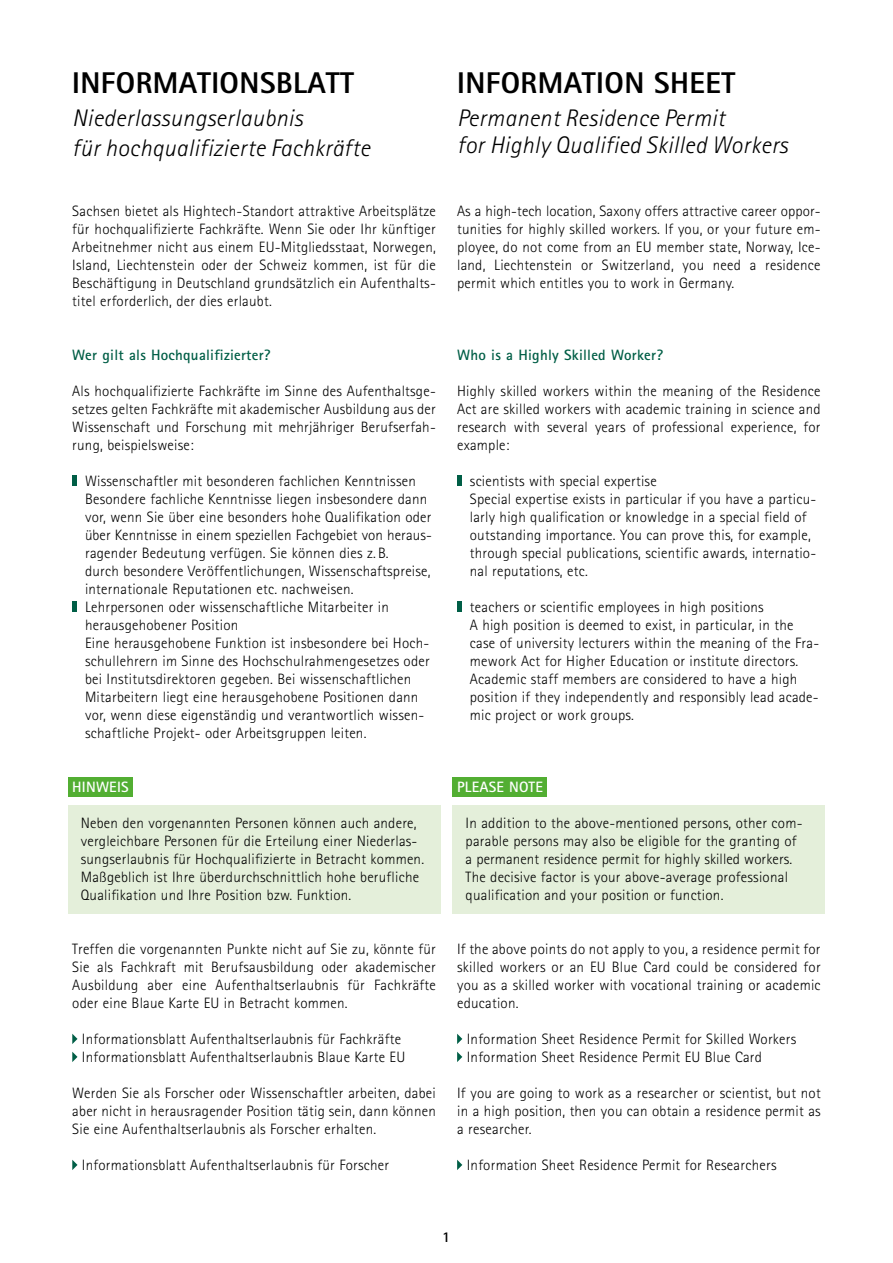
<style>
.page{position:relative;width:893px;height:1263px;background:#fff}
.page>*{position:absolute;margin:0;border:0;box-sizing:border-box;transform-origin:0 0}
.t1{font:800 30px "Rotis Sans Serif Pro";letter-spacing:.015em;color:#000}
.t2{font:italic 300 24px/30px "Rotis Sans Serif Pro";letter-spacing:.015em;color:#000}
.t3{font:300 15px/18px "Rotis Sans Serif Pro";letter-spacing:.015em;color:#000;text-align:justify}
.t4{font:700 15px "Rotis Sans Serif Pro";letter-spacing:.015em;color:#005e46}
.t5{font:700 15px "Rotis Sans Serif Pro";letter-spacing:.015em;color:#fff}
.t6{font:700 15px "Rotis Sans Serif Pro";color:#000}
</style>
<div class="page">
<div style="left:68px;top:777px;width:65px;height:19px;background:#52ae32"></div>
<div style="left:68px;top:805px;width:372px;height:108px;background:#e4efda"></div>
<div style="left:72px;top:476px;width:5px;height:10px;background:#005e46"></div>
<div style="left:72px;top:602px;width:5px;height:10px;background:#005e46"></div>
<svg style="left:72px;top:1034px;width:6px;height:10px"></svg>
<svg style="left:72px;top:1052px;width:6px;height:10px"></svg>
<svg style="left:72px;top:1160px;width:6px;height:10px"></svg>
<div style="left:453px;top:777px;width:94px;height:19px;background:#52ae32"></div>
<div style="left:453px;top:805px;width:372px;height:108px;background:#e4efda"></div>
<div style="left:457px;top:476px;width:5px;height:10px;background:#005e46"></div>
<div style="left:457px;top:602px;width:5px;height:10px;background:#005e46"></div>
<svg style="left:457px;top:1034px;width:5px;height:10px"></svg>
<svg style="left:457px;top:1052px;width:5px;height:10px"></svg>
<svg style="left:457px;top:1160px;width:5px;height:10px"></svg>
<h1 class="t1" style="left:72px;top:64px;width:283px">INFORMATIONSBLATT</h1>
<h2 class="t2" style="left:72px;top:103px;width:299px">Niederlassungserlaubnis<br>für hochqualifizierte Fachkräfte</h2>
<p class="t3" style="left:72px;top:202px;width:365px">Sachsen bietet als Hightech-Standort attraktive Arbeitsplätze für hochqualifizierte Fachkräfte. Wenn Sie oder Ihr künftiger Arbeitnehmer nicht aus einem EU-Mitgliedsstaat, Norwegen, Island, Liechtenstein oder der Schweiz kommen, ist für die Beschäftigung in Deutschland grundsätzlich ein Aufenthalts&shy;titel erforderlich, der dies erlaubt.</p>
<p class="t4" style="left:72px;top:345px;width:200px">Wer gilt als Hochqualifizierter?</p>
<p class="t3" style="left:72px;top:382px;width:365px">Als hochqualifizierte Fachkräfte im Sinne des Aufenthaltsge&shy;setzes gelten Fachkräfte mit akademischer Ausbildung aus der Wissenschaft und Forschung mit mehrjähriger Berufserfah&shy;rung, beispielsweise:</p>
<p class="t3" style="left:85px;top:472px;width:348px;text-align:left">Wissenschaftler mit besonderen fachlichen Kenntnissen Besondere fachliche Kenntnisse liegen insbesondere dann vor, wenn Sie über eine besonders hohe Qualifikation oder über Kenntnisse in einem speziellen Fachgebiet von heraus&shy;ragender Bedeutung verfügen. Sie können dies z. B.<br>durch besondere Veröffentlichungen, Wissenschaftspreise, internationale Reputationen etc. nachweisen.<br>Lehrpersonen oder wissenschaftliche Mitarbeiter in herausgehobener Position<br>Eine herausgehobene Funktion ist insbesondere bei Hoch&shy;schullehrern im Sinne des Hochschulrahmengesetzes oder bei Institutsdirektoren gegeben. Bei wissenschaftlichen Mitarbeitern liegt eine herausgehobene Positionen dann vor, wenn diese eigenständig und verantwortlich wissen&shy;schaftliche Projekt- oder Arbeitsgruppen leiten.</p>
<p class="t5" style="left:72px;top:777px;width:58px">HINWEIS</p>
<p class="t3" style="left:81px;top:814px;width:345px;text-align:left">Neben den vorgenannten Personen können auch andere, vergleichbare Personen für die Erteilung einer Niederlas&shy;sungserlaubnis für Hochqualifizierte in Betracht kommen.<br>Maßgeblich ist Ihre überdurchschnittlich hohe berufliche Qualifikation und Ihre Position bzw. Funktion.</p>
<p class="t3" style="left:72px;top:940px;width:365px">Treffen die vorgenannten Punkte nicht auf Sie zu, könnte für Sie als Fachkraft mit Berufsausbildung oder akademischer Ausbildung aber eine Aufenthaltserlaubnis für Fachkräfte oder eine Blaue Karte EU in Betracht kommen.</p>
<p class="t3" style="left:82px;top:1030px;width:325px">Informationsblatt Aufenthaltserlaubnis für Fachkräfte<br>Informationsblatt Aufenthaltserlaubnis Blaue Karte EU</p>
<p class="t3" style="left:72px;top:1084px;width:365px">Werden Sie als Forscher oder Wissenschaftler arbeiten, dabei aber nicht in herausragender Position tätig sein, dann können Sie eine Aufenthaltserlaubnis als Forscher erhalten.</p>
<p class="t3" style="left:82px;top:1156px;width:309px">Informationsblatt Aufenthaltserlaubnis für Forscher</p>
<h1 class="t1" style="left:457px;top:64px;width:280px">INFORMATION SHEET</h1>
<h2 class="t2" style="left:457px;top:105px;width:332px;line-height:27px">Permanent Residence Permit<br>for Highly Qualified Skilled Workers</h2>
<p class="t3" style="left:457px;top:202px;width:365px">As a high-tech location, Saxony offers attractive career oppor&shy;tunities for highly skilled workers. If you, or your future em&shy;ployee, do not come from an EU member state, Norway, Ice&shy;land, Liechtenstein or Switzerland, you need a residence permit which entitles you to work in Germany.</p>
<p class="t4" style="left:457px;top:345px;width:207px">Who is a Highly Skilled Worker?</p>
<p class="t3" style="left:457px;top:382px;width:365px">Highly skilled workers within the meaning of the Residence Act are skilled workers with academic training in science and research with several years of professional experience, for example:</p>
<p class="t3" style="left:470px;top:472px;width:348px;text-align:left">scientists with special expertise<br>Special expertise exists in particular if you have a particu&shy;larly high qualification or knowledge in a special field of outstanding importance. You can prove this, for example, through special publications, scientific awards, internatio&shy;nal reputations, etc.</p>
<p class="t3" style="left:470px;top:598px;width:351px;text-align:left">teachers or scientific employees in high positions<br>A high position is deemed to exist, in particular, in the case of university lecturers within the meaning of the Fra&shy;mework Act for Higher Education or institute directors.<br>Academic staff members are considered to have a high position if they independently and responsibly lead acade&shy;mic project or work groups.</p>
<p class="t5" style="left:457px;top:777px;width:87px">PLEASE NOTE</p>
<p class="t3" style="left:466px;top:814px;width:338px;text-align:left">In addition to the above-mentioned persons, other com&shy;parable persons may also be eligible for the granting of a permanent residence permit for highly skilled workers.<br>The decisive factor is your above-average professional qualification and your position or function.</p>
<p class="t3" style="left:457px;top:940px;width:365px">If the above points do not apply to you, a residence permit for skilled workers or an EU Blue Card could be considered for you as a skilled worker with vocational training or academic education.</p>
<p class="t3" style="left:467px;top:1030px;width:331px">Information Sheet Residence Permit for Skilled Workers<br>Information Sheet Residence Permit EU Blue Card</p>
<p class="t3" style="left:457px;top:1084px;width:365px">If you are going to work as a researcher or scientist, but not in a high position, then you can obtain a residence permit as a researcher.</p>
<p class="t3" style="left:467px;top:1156px;width:311px">Information Sheet Residence Permit for Researchers</p>
<p class="t6" style="left:442px;top:1227px;width:10px">1</p>
</div>
